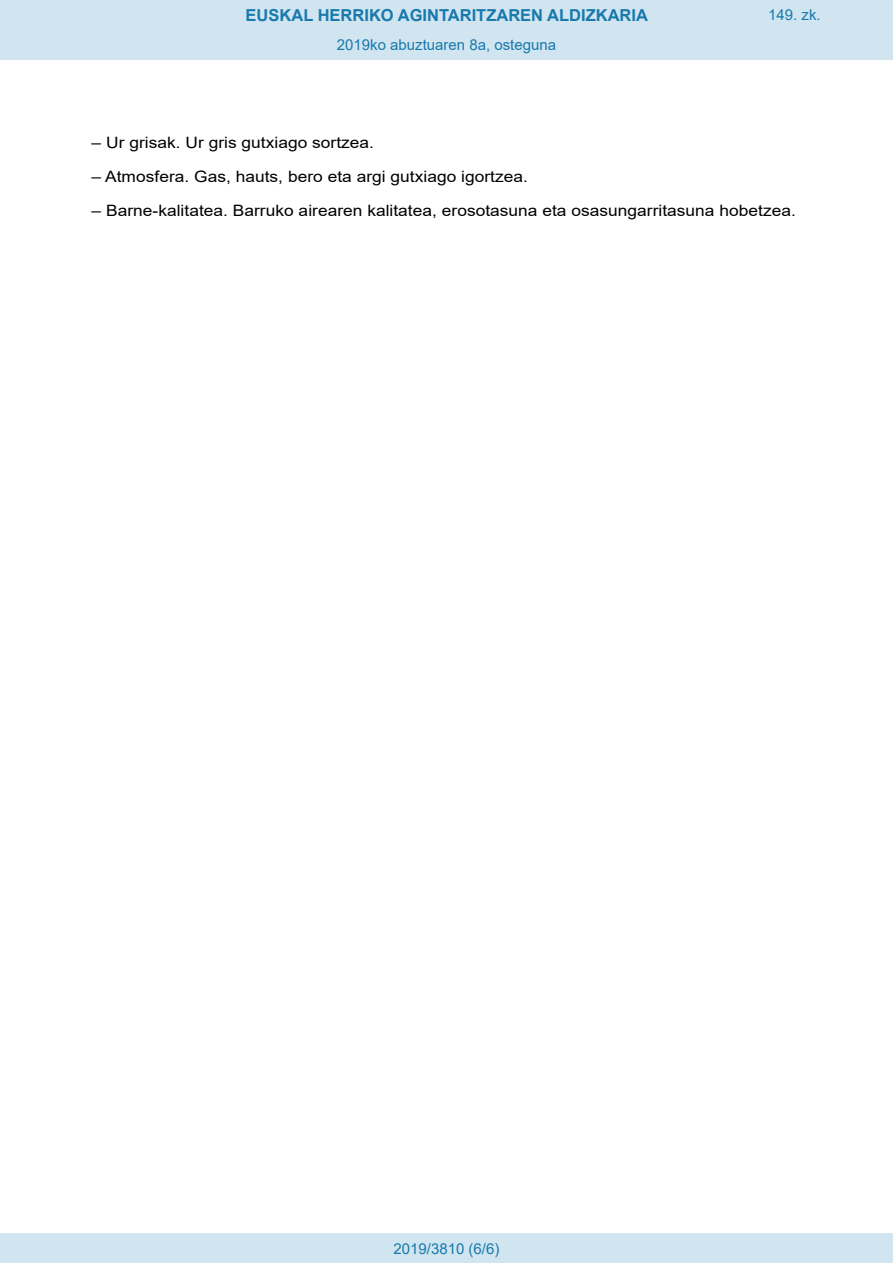
<style>
.page{position:relative;width:893px;height:1263px;background:#fff}
.page>*{position:absolute;margin:0;border:0;box-sizing:border-box;transform-origin:0 0}
.t1{font:700 16.5px "Arial";color:#1879ad}
.BOPVDetalle{font:15.6px "Arial";color:#000;scale:1.11 1}
.Paginacion_Centro{font:15px "Arial";color:#1879ad}
</style>
<div class="page">
<div style="left:0;top:0;width:893px;height:60px;background:#d0e5f0"></div>
<div style="left:0;top:1233px;width:893px;height:30px;background:#d0e5f0"></div>
<p class="t1" style="left:246px;top:3px;width:404px">EUSKAL HERRIKO AGINTARITZAREN ALDIZKARIA</p>
<p class="Paginacion_Centro" style="left:337px;top:35px;width:221px">2019ko abuztuaren 8a, osteguna</p>
<p class="Paginacion_Centro" style="left:768px;top:5px;width:54px">149. zk.</p>
<p class="BOPVDetalle" style="left:92px;top:132px;width:256px">– Ur grisak. Ur gris gutxiago sortzea.</p>
<p class="BOPVDetalle" style="left:92px;top:166px;width:395px">– Atmosfera. Gas, hauts, bero eta argi gutxiago igortzea.</p>
<p class="BOPVDetalle" style="left:92px;top:200px;width:636px">– Barne-kalitatea. Barruko airearen kalitatea, erosotasuna eta osasungarritasuna hobetzea.</p>
<p class="Paginacion_Centro" style="left:393px;top:1238px;width:107px">2019/3810 (6/6)</p>
</div>
